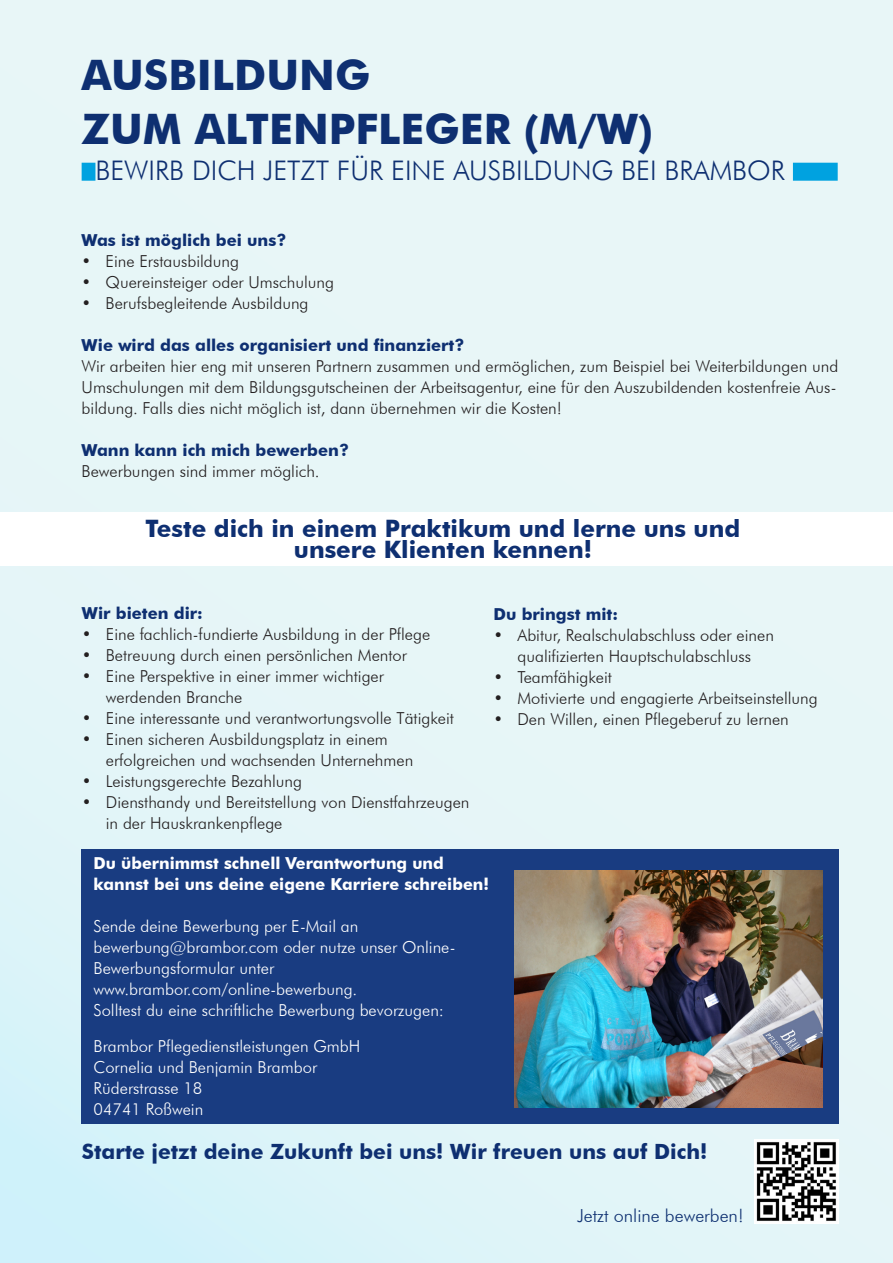
<style>
.page{position:relative;width:893px;height:1263px;background:#fff}
.page>*{position:absolute;margin:0;border:0;box-sizing:border-box;transform-origin:0 0}
.t1{font:700 42px/54px "Futura BT";color:#0e2f71}
.t2{font:300 27px "Futura BT";color:#0e2f71}
.t3{font:700 24px/21px "Futura BT";color:#0e2f71;text-align:center}
.t4{font:700 21px "Futura BT";color:#0e2f71}
.t5{font:300 18px "Futura BT";color:#0e3071}
.t6{font:300 16.5px/21px "Futura BT";color:#231f20}
.t7{font:300 16.5px/21px "Futura BT";color:#fff}
.t8{font:700 16.5px "Futura BT";color:#0e2f71}
.t9{font:700 16.5px/21px "Futura BT";color:#fff}
</style>
<div class="page">
<div style="left:0;top:0;width:893px;height:1263px;background:linear-gradient(to bottom,#ebf7f7,#ddf4f8)"></div>
<div style="left:0;top:512px;width:893px;height:54px;background:#fff"></div>
<div style="left:82px;top:849px;width:757px;height:275px;background:#193c81"></div>
<div style="left:82px;top:163px;width:13px;height:18px;background:#00a2e0"></div>
<div style="left:793px;top:163px;width:45px;height:18px;background:#00a2e0"></div>
<img style="left:514px;top:870px;width:309px;height:238px">
<img style="left:754px;top:1139px;width:85px;height:84px">
<h1 class="t1" style="left:82px;top:48px;width:573px">AUSBILDUNG<br>ZUM ALTENPFLEGER (M/W)</h1>
<h2 class="t2" style="left:95px;top:154px;width:691px">BEWIRB DICH JETZT FÜR EINE AUSBILDUNG BEI BRAMBOR</h2>
<p class="t8" style="left:82px;top:230px;width:206px">Was ist möglich bei uns?</p>
<p class="t6" style="left:82px;top:251px;width:159px">• Eine Erstausbildung</p>
<p class="t6" style="left:82px;top:272px;width:254px">• Quereinsteiger oder Umschulung</p>
<p class="t6" style="left:82px;top:293px;width:228px">• Berufsbegleitende Ausbildung</p>
<p class="t8" style="left:82px;top:335px;width:384px">Wie wird das alles organisiert und finanziert?</p>
<p class="t6" style="left:82px;top:356px;width:758px;text-align:justify">Wir arbeiten hier eng mit unseren Partnern zusammen und ermöglichen, zum Beispiel bei Weiterbildungen und Umschulungen mit dem Bildungsgutscheinen der Arbeitsagentur, eine für den Auszubildenden kostenfreie Aus&shy;bildung. Falls dies nicht möglich ist, dann übernehmen wir die Kosten!</p>
<p class="t8" style="left:82px;top:440px;width:269px">Wann kann ich mich bewerben?</p>
<p class="t6" style="left:82px;top:461px;width:240px">Bewerbungen sind immer möglich.</p>
<h3 class="t3" style="left:146px;top:518px;width:596px">Teste dich in einem Praktikum und lerne uns und unsere Klienten kennen!</h3>
<p class="t8" style="left:82px;top:603px;width:123px">Wir bieten dir:</p>
<p class="t6" style="left:82px;top:624px;width:350px">• Eine fachlich-fundierte Ausbildung in der Pflege</p>
<p class="t6" style="left:82px;top:645px;width:327px">• Betreuung durch einen persönlichen Mentor</p>
<p class="t6" style="left:106px;top:666px;width:280px;text-indent:-24px">• Eine Perspektive in einer immer wichtiger werdenden Branche</p>
<p class="t6" style="left:82px;top:708px;width:374px">• Eine interessante und verantwortungsvolle Tätigkeit</p>
<p class="t6" style="left:106px;top:729px;width:309px;text-indent:-24px">• Einen sicheren Ausbildungsplatz in einem erfolgreichen und wachsenden Unternehmen</p>
<p class="t6" style="left:82px;top:771px;width:222px">• Leistungsgerechte Bezahlung</p>
<p class="t6" style="left:106px;top:792px;width:365px;text-indent:-24px">• Diensthandy und Bereitstellung von Dienstfahrzeugen in der Hauskrankenpflege</p>
<p class="t9" style="left:94px;top:852px;width:397px">Du übernimmst schnell Verantwortung und kannst bei uns deine eigene Karriere schreiben!</p>
<p class="t7" style="left:94px;top:915px;width:363px">Sende deine Bewerbung per E-Mail an bewerbung@brambor.com oder nutze unser Online-Bewerbungsformular unter www.brambor.com/online-bewerbung.<br>Solltest du eine schriftliche Bewerbung bevorzugen:</p>
<p class="t7" style="left:94px;top:1035px;width:268px">Brambor Pflegedienstleistungen GmbH<br>Cornelia und Benjamin Brambor<br>Rüderstrasse 18<br>04741 Roßwein</p>
<p class="t4" style="left:82px;top:1139px;width:627px">Starte jetzt deine Zukunft bei uns! Wir freuen uns auf Dich!</p>
<p class="t8" style="left:493px;top:604px;width:126px">Du bringst mit:</p>
<p class="t6" style="left:493px;top:625px;width:282px;text-align:center">• Abitur, Realschulabschluss oder einen qualifizierten Hauptschulabschluss</p>
<p class="t6" style="left:493px;top:667px;width:120px">• Teamfähigkeit</p>
<p class="t6" style="left:493px;top:688px;width:326px">• Motivierte und engagierte Arbeitseinstellung</p>
<p class="t6" style="left:493px;top:709px;width:297px">• Den Willen, einen Pflegeberuf zu lernen</p>
<p class="t5" style="left:577px;top:1205px;width:168px">Jetzt online bewerben!</p>
</div>
